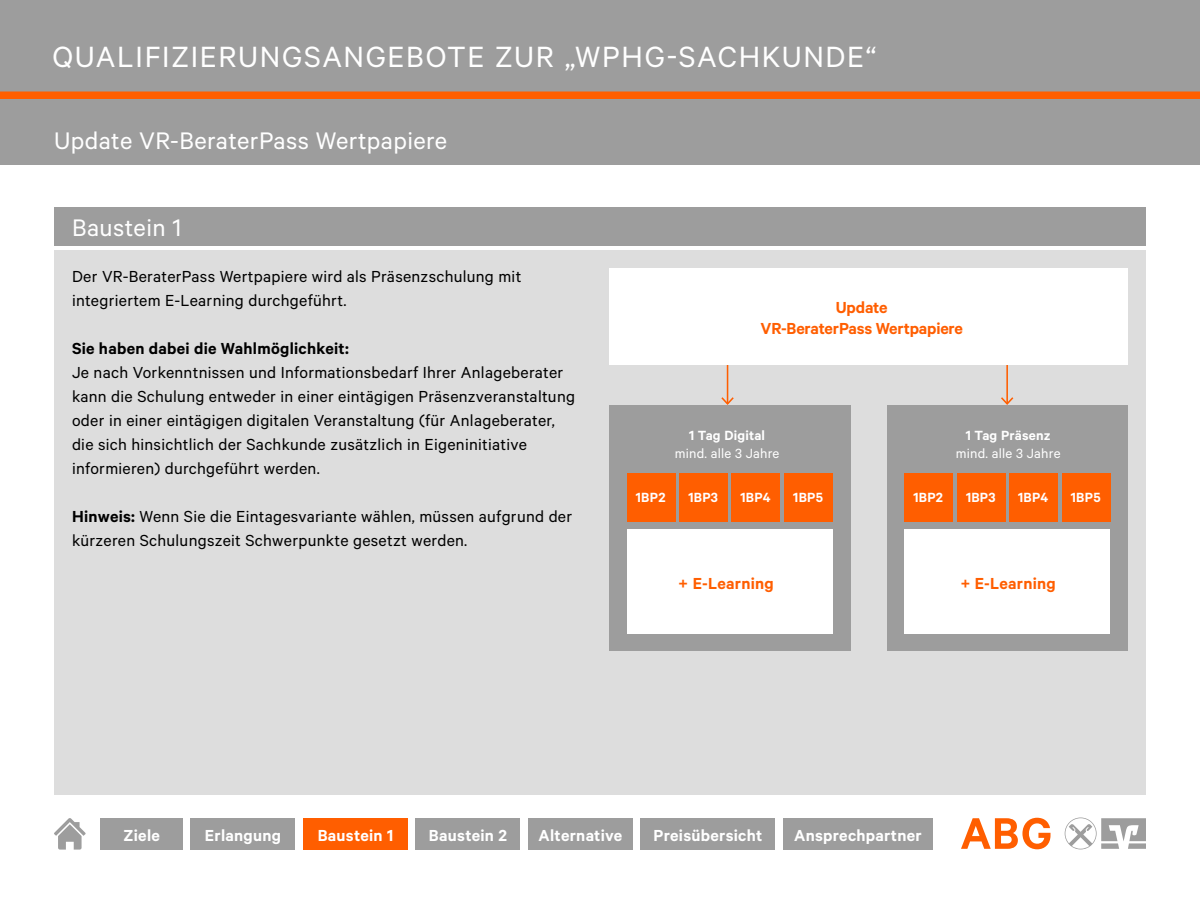
<style>
.page{position:relative;width:1200px;height:900px;background:#fff}
.page>*{position:absolute;margin:0;border:0;box-sizing:border-box;transform-origin:0 0}
.t1{font:33px "Calibre";letter-spacing:.05em;color:#fff}
.t2{font:27px "Calibre";letter-spacing:.015em;color:#fff}
.t3{font:18px/24px "Calibre";letter-spacing:.015em;color:#000}
.t4{font:600 18px "Calibre";letter-spacing:.015em;color:#fff}
.t5{font:600 18px "Calibre";letter-spacing:.015em;color:#000}
.t6{font:600 18px/21.6px "Calibre";letter-spacing:-.01em;color:#ff5e00;text-align:center}
.t7{font:600 18px "Calibre";letter-spacing:.015em;color:#ff5e00}
.t8{font:600 15px "Calibre";letter-spacing:.015em;color:#fff}
.t9{font:15px "Calibre";letter-spacing:.015em;color:#fff}
.s1{font-weight:600}
</style>
<div class="page">
<svg style="left:961px;top:818px;width:90px;height:31px"></svg>
<svg style="left:1065px;top:818px;width:81px;height:31px"></svg>
<div style="left:0;top:0;width:1200px;height:165px;background:#9d9d9d"></div>
<div style="left:0;top:92px;width:1200px;height:7px;background:#ff5e00"></div>
<svg style="left:54px;top:818px;width:32px;height:32px"></svg>
<div style="left:100px;top:818px;width:83px;height:32px;background:#9d9d9d"></div>
<div style="left:190px;top:818px;width:106px;height:32px;background:#9d9d9d"></div>
<div style="left:303px;top:818px;width:105px;height:32px;background:#ff5e00"></div>
<div style="left:416px;top:818px;width:104px;height:32px;background:#9d9d9d"></div>
<div style="left:528px;top:818px;width:105px;height:32px;background:#9d9d9d"></div>
<div style="left:640px;top:818px;width:136px;height:32px;background:#9d9d9d"></div>
<div style="left:783px;top:818px;width:150px;height:32px;background:#9d9d9d"></div>
<div style="left:54px;top:250px;width:1092px;height:545px;background:#ddd"></div>
<div style="left:54px;top:207px;width:1092px;height:39px;background:#9d9d9d"></div>
<div style="left:887px;top:405px;width:241px;height:246px;background:#9d9d9d"></div>
<div style="left:609px;top:405px;width:241px;height:246px;background:#9d9d9d"></div>
<div style="left:609px;top:268px;width:519px;height:97px;background:#fff"></div>
<div style="left:627px;top:530px;width:205px;height:104px;background:#fff"></div>
<div style="left:627px;top:474px;width:48px;height:48px;background:#ff5e00"></div>
<div style="left:679px;top:474px;width:49px;height:48px;background:#ff5e00"></div>
<div style="left:732px;top:474px;width:48px;height:48px;background:#ff5e00"></div>
<div style="left:784px;top:474px;width:48px;height:48px;background:#ff5e00"></div>
<div style="left:905px;top:474px;width:48px;height:48px;background:#ff5e00"></div>
<div style="left:957px;top:474px;width:48px;height:48px;background:#ff5e00"></div>
<div style="left:1010px;top:474px;width:48px;height:48px;background:#ff5e00"></div>
<div style="left:1062px;top:474px;width:48px;height:48px;background:#ff5e00"></div>
<div style="left:905px;top:530px;width:205px;height:104px;background:#fff"></div>
<hr style="left:727px;top:365px;width:1px;height:39px;background:#ff5e00">
<svg style="left:721px;top:396px;width:13px;height:9px"></svg>
<hr style="left:1006px;top:365px;width:2px;height:39px;background:#ff5e00">
<svg style="left:1001px;top:396px;width:13px;height:9px"></svg>
<h1 class="t1" style="left:52px;top:37px;width:825px">QUALIFIZIERUNGSANGEBOTE ZUR „WPHG-SACHKUNDE“</h1>
<h2 class="t2" style="left:54px;top:125px;width:395px">Update VR-BeraterPass Wertpapiere</h2>
<h2 class="t2" style="left:72px;top:212px;width:111px">Baustein 1</h2>
<p class="t3" style="left:72px;top:264px;width:451px">Der VR-BeraterPass Wertpapiere wird als Präsenzschulung mit integriertem E-Learning durchgeführt.</p>
<p class="t5" style="left:72px;top:338px;width:278px">Sie haben dabei die Wahlmöglichkeit:</p>
<p class="t3" style="left:72px;top:360px;width:505px">Je nach Vorkenntnissen und Informationsbedarf Ihrer Anlageberater kann die Schulung entweder in einer eintägigen Präsenzveranstaltung oder in einer eintägigen digitalen Veranstaltung (für Anlageberater, die sich hinsichtlich der Sachkunde zusätzlich in Eigeninitiative informieren) durchgeführt werden.</p>
<p class="t3" style="left:72px;top:504px;width:502px"><span class="s1">Hinweis:</span> Wenn Sie die Eintagesvariante wählen, müssen aufgrund der kürzeren Schulungszeit Schwerpunkte gesetzt werden.</p>
<p class="t6" style="left:761px;top:296px;width:204px">Update<br>VR-BeraterPass Wertpapiere</p>
<p class="t8" style="left:689px;top:427px;width:78px">1 Tag Digital</p>
<p class="t9" style="left:675px;top:445px;width:106px">mind. alle 3 Jahre</p>
<p class="t8" style="left:966px;top:427px;width:86px">1 Tag Präsenz</p>
<p class="t9" style="left:956px;top:445px;width:106px">mind. alle 3 Jahre</p>
<p class="t8" style="left:636px;top:489px;width:31px">1BP2</p>
<p class="t8" style="left:688px;top:489px;width:31px">1BP3</p>
<p class="t8" style="left:741px;top:489px;width:32px">1BP4</p>
<p class="t8" style="left:793px;top:489px;width:31px">1BP5</p>
<p class="t8" style="left:914px;top:489px;width:31px">1BP2</p>
<p class="t8" style="left:966px;top:489px;width:31px">1BP3</p>
<p class="t8" style="left:1018px;top:489px;width:32px">1BP4</p>
<p class="t8" style="left:1071px;top:489px;width:31px">1BP5</p>
<p class="t7" style="left:678px;top:572px;width:97px">+ E-Learning</p>
<p class="t7" style="left:960px;top:572px;width:97px">+ E-Learning</p>
<p class="t4" style="left:124px;top:824px;width:38px">Ziele</p>
<p class="t4" style="left:205px;top:824px;width:78px">Erlangung</p>
<p class="t4" style="left:318px;top:824px;width:77px">Baustein 1</p>
<p class="t4" style="left:429px;top:824px;width:80px">Baustein 2</p>
<p class="t4" style="left:539px;top:824px;width:85px">Alternative</p>
<p class="t4" style="left:654px;top:824px;width:110px">Preisübersicht</p>
<p class="t4" style="left:794px;top:824px;width:129px">Ansprechpartner</p>
</div>
